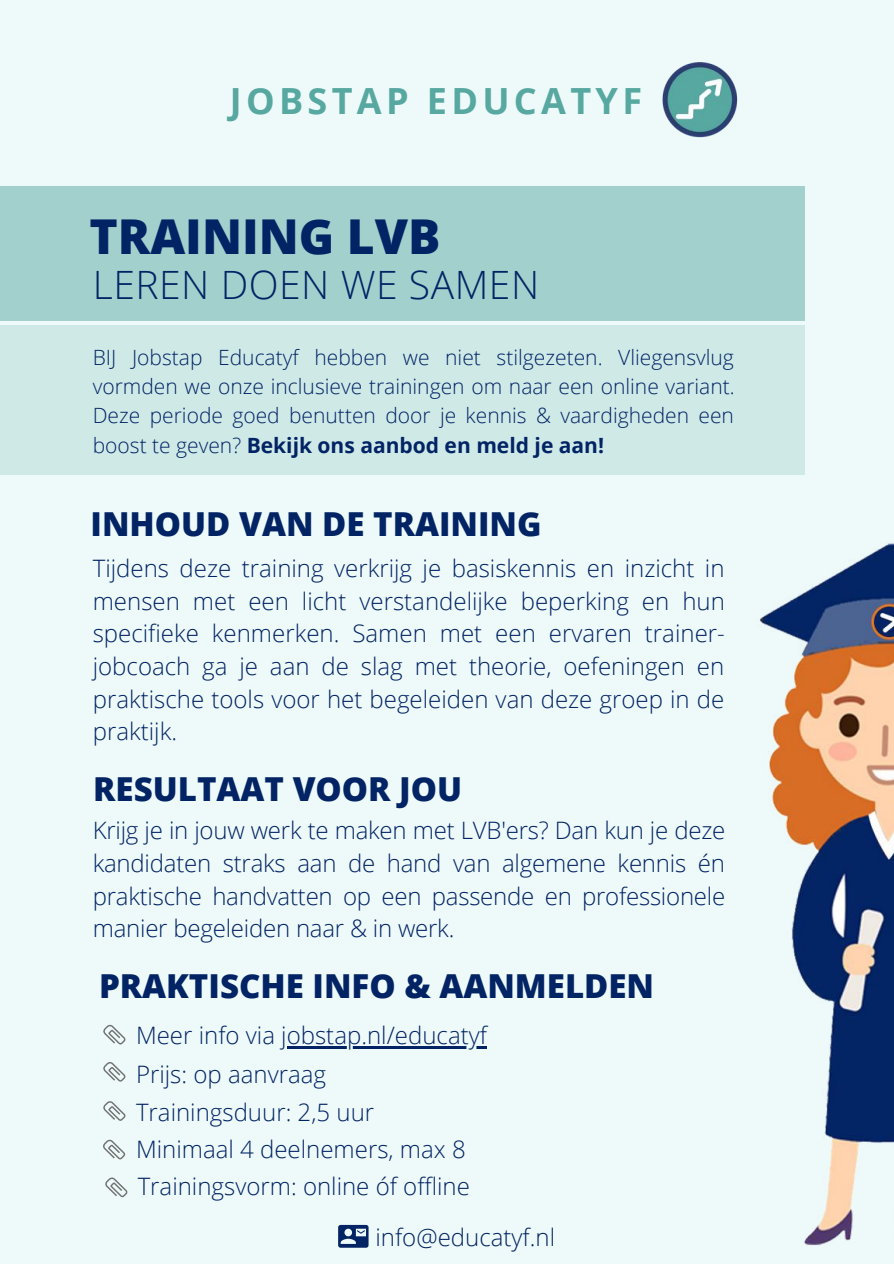
<style>
.page{position:relative;width:894px;height:1264px;background:#fff}
.page>*{position:absolute;margin:0;border:0;box-sizing:border-box;transform-origin:0 0}
.t1{font:800 48px "Open Sans";color:#022465}
.t2{font:300 39px "Open Sans";letter-spacing:.015em;color:#022465}
.t3{font:700 36px "Open Sans";letter-spacing:.12em;color:#56a8a0}
.t4{font:800 33px "Open Sans";color:#022465}
.t5{font:300 24px/32.7px "Open Sans";color:#022465;text-align:justify}
.t6{font:300 21px/29.2px "Open Sans";color:#022465;text-align:justify}
.s1{font-weight:700}
</style>
<div class="page">
<div style="left:0;top:0;width:893px;height:1263px;background:#eefaf9"></div>
<img style="left:662px;top:63px;width:76px;height:75px">
<div style="left:0;top:186px;width:804px;height:135px;background:#a2d1cd"></div>
<img style="left:760px;top:543px;width:133px;height:702px">
<svg style="left:103px;top:1024px;width:22px;height:20px"></svg>
<svg style="left:103px;top:1062px;width:22px;height:19px"></svg>
<svg style="left:103px;top:1101px;width:22px;height:19px"></svg>
<svg style="left:103px;top:1139px;width:22px;height:20px"></svg>
<svg style="left:338px;top:1224px;width:30px;height:23px"></svg>
<div style="left:0;top:325px;width:804px;height:150px;background:#cfe9e7"></div>
<hr style="left:281px;top:1046px;width:206px;height:2px;background:#022465">
<svg style="left:105px;top:1177px;width:22px;height:20px"></svg>
<h3 class="t3" style="left:230px;top:75px;width:414px">JOBSTAP EDUCATYF</h3>
<h1 class="t1" style="left:89px;top:202px;width:352px">TRAINING LVB</h1>
<h2 class="t2" style="left:93px;top:257px;width:448px">LEREN DOEN WE SAMEN</h2>
<p class="t6" style="left:93px;top:342px;width:643px">BIJ Jobstap Educatyf hebben we niet stilgezeten. Vliegensvlug vormden we onze inclusieve trainingen om naar een online variant.<br>Deze periode goed benutten door je kennis &amp; vaardigheden een boost te geven? <span class="s1">Bekijk ons aanbod en meld je aan!</span></p>
<h3 class="t4" style="left:90px;top:500px;width:452px">INHOUD VAN DE TRAINING</h3>
<p class="t5" style="left:93px;top:551px;width:633px">Tijdens deze training verkrijg je basiskennis en inzicht in mensen met een licht verstandelijke beperking en hun specifieke kenmerken. Samen met een ervaren trainer&shy;jobcoach ga je aan de slag met theorie, oefeningen en praktische tools voor het begeleiden van deze groep in de praktijk.</p>
<h3 class="t4" style="left:93px;top:765px;width:370px">RESULTAAT VOOR JOU</h3>
<p class="t5" style="left:93px;top:813px;width:634px">Krijg je in jouw werk te maken met LVB'ers? Dan kun je deze kandidaten straks aan de hand van algemene kennis én praktische handvatten op een passende en professionele manier begeleiden naar &amp; in werk.</p>
<h3 class="t4" style="left:99px;top:962px;width:556px">PRAKTISCHE INFO &amp; AANMELDEN</h3>
<p class="t5" style="left:136px;top:1015px;width:352px;line-height:39px">Meer info via jobstap.nl/educatyf<br>Prijs: op aanvraag</p>
<p class="t5" style="left:136px;top:1095px;width:239px">Trainingsduur: 2,5 uur</p>
<p class="t5" style="left:136px;top:1132px;width:331px">Minimaal 4 deelnemers, max 8</p>
<p class="t5" style="left:138px;top:1169px;width:334px">Trainingsvorm: online óf offline</p>
<p class="t5" style="left:375px;top:1220px;width:181px">info@educatyf.nl</p>
</div>
